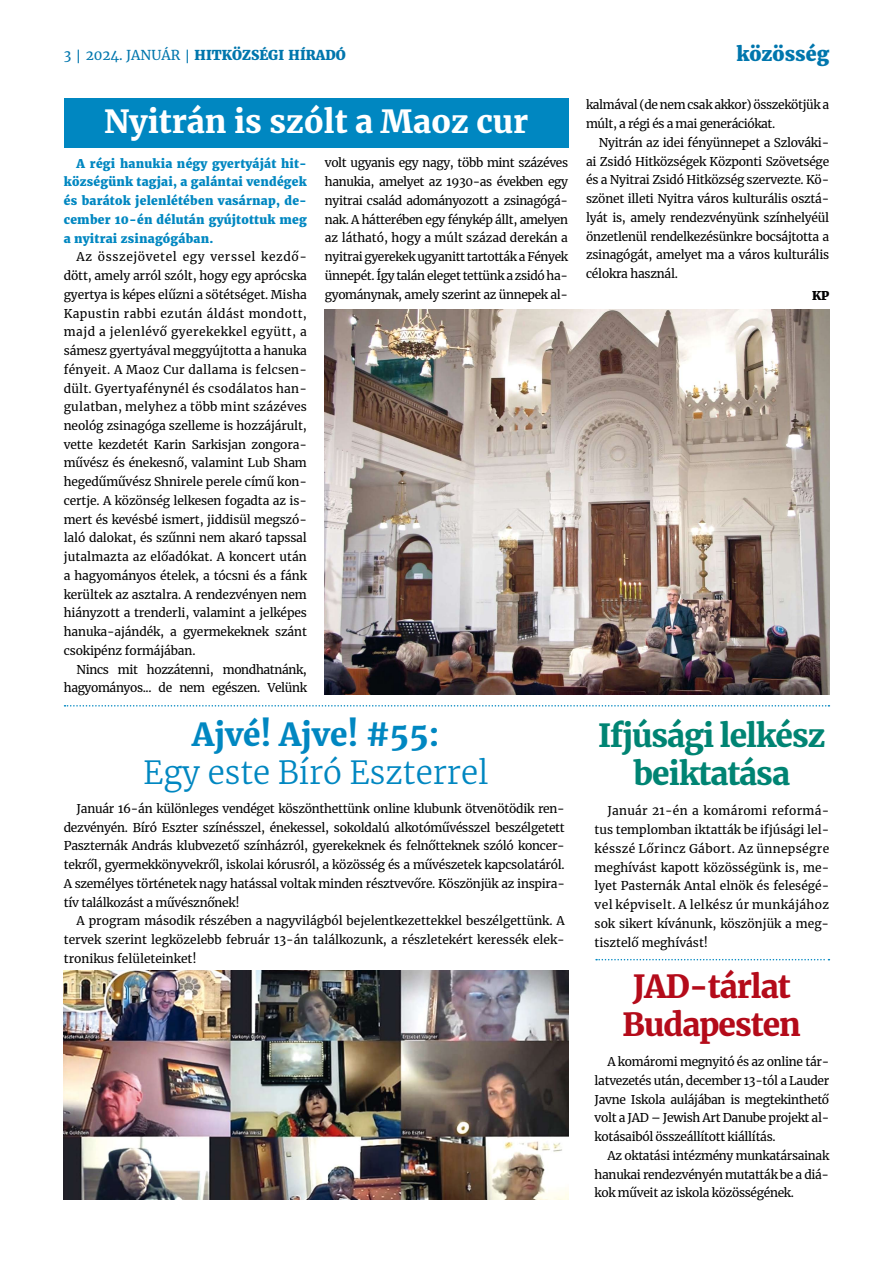
<style>
.page{position:relative;width:893px;height:1263px;background:#fff}
.page>*{position:absolute;margin:0;border:0;box-sizing:border-box;transform-origin:0 0}
.t1{font:900 31.5px/37.8px "Merriweather";letter-spacing:-.03em;color:#008473;text-align:center}
.t2{font:900 31.5px "Merriweather";color:#fff}
.t3{font:300 31.5px "Merriweather";color:#0087c1}
.t4{font:900 31.5px/37.8px "Merriweather";letter-spacing:-.03em;color:#b40b1a;text-align:center}
.t5{font:900 31.5px "Merriweather";color:#0087c1}
.t6{font:800 19.5px "Merriweather";color:#0076ad}
.t7{font:800 13.5px "Merriweather";color:#0076ad}
.t8{font:12px/18.8px "Merriweather";letter-spacing:-.025em;color:#000;text-align:justify}
.t9{font:800 12px/18.8px "Merriweather";letter-spacing:.02em;color:#0087c1;text-align:justify}
.t10{font:800 12px "Merriweather";color:#000}
.s1{font-weight:400}
.s2{font-family:"Open Sans";font-weight:600}
</style>
<div class="page">
<svg style="left:65px;top:705px;width:764px;height:1px"></svg>
<div style="left:64px;top:98px;width:505px;height:49px;background:#0087c1"></div>
<img style="left:325px;top:309px;width:504px;height:385px">
<img style="left:64px;top:971px;width:504px;height:228px">
<svg style="left:596px;top:959px;width:233px;height:1px"></svg>
<p class="t7" style="left:64px;top:47px;width:284px"><span class="s1">3</span> <span class="s2">|</span> <span class="s1">2024. JANUÁR</span> <span class="s2">|</span> HITKÖZSÉGI HÍRADÓ</p>
<h2 class="t6" style="left:736px;top:42px;width:94px">közösség</h2>
<h1 class="t2" style="left:104px;top:100px;width:425px">Nyitrán is szólt a Maoz cur</h1>
<p class="t9" style="left:64px;top:154px;width:245px;text-indent:13px">A régi hanukia négy gyertyáját hit&shy;községünk tagjai, a galántai vendégek és barátok jelenlétében vasárnap, de&shy;cember 10-én délután gyújtottuk meg a nyitrai zsinagógában.</p>
<p class="t8" style="left:64px;top:247px;width:245px;text-indent:13px">Az összejövetel egy verssel kezdő&shy;dött, amely arról szólt, hogy egy aprócska gyertya is képes elűzni a sötétséget. Misha Kapustin rabbi ezután áldást mondott, majd a jelenlévő gyerekekkel együtt, a sámesz gyertyával meggyújtotta a hanuka fényeit. A Maoz Cur dallama is felcsen&shy;dült. Gyertyafénynél és csodálatos han&shy;gulatban, melyhez a több mint százéves neológ zsinagóga szelleme is hozzájárult, vette kezdetét Karin Sarkisjan zongora&shy;művész és énekesnő, valamint Lub Sham hegedűművész Shnirele perele című kon&shy;certje. A közönség lelkesen fogadta az is&shy;mert és kevésbé ismert, jiddisül megszó&shy;laló dalokat, és szűnni nem akaró tapssal jutalmazta az előadókat. A koncert után a hagyományos ételek, a tócsni és a fánk kerültek az asztalra. A rendezvényen nem hiányzott a trenderli, valamint a jelképes hanuka-ajándék, a gyermekeknek szánt csokipénz formájában.</p>
<p class="t8" style="left:64px;top:660px;width:245px;text-align:right">Nincs mit hozzátenni, mondhatnánk, hagyományos... de nem egészen. Velünk</p>
<p class="t8" style="left:325px;top:153px;width:245px">volt ugyanis egy nagy, több mint százéves hanukia, amelyet az 1930-as években egy nyitrai család adományozott a zsinagógá&shy;nak. A hátterében egy fénykép állt, amelyen az látható, hogy a múlt század derekán a nyitrai gyerekek ugyanitt tartották a Fények ünnepét. Így talán eleget tettünk a zsidó ha&shy;gyománynak, amely szerint az ünnepek al-</p>
<h1 class="t5" style="left:192px;top:713px;width:249px">Ajvé! Ajve! #55:</h1>
<h1 class="t3" style="left:143px;top:751px;width:347px">Egy este Bíró Eszterrel</h1>
<p class="t8" style="left:64px;top:799px;width:503px;text-indent:13px">Január 16-án különleges vendéget köszönthettünk online klubunk ötvenötödik ren&shy;dezvényén. Bíró Eszter színésszel, énekessel, sokoldalú alkotóművésszel beszélgetett Paszternák András klubvezető színházról, gyerekeknek és felnőtteknek szóló koncer&shy;tekről, gyermekkönyvekről, iskolai kórusról, a közösség és a művészetek kapcsolatáról.<br>A személyes történetek nagy hatással voltak minden résztvevőre. Köszönjük az inspira&shy;tív találkozást a művésznőnek!</p>
<p class="t8" style="left:64px;top:911px;width:503px;text-indent:13px">A program második részében a nagyvilágból bejelentkezettekkel beszélgettünk. A tervek szerint legközelebb február 13-án találkozunk, a részletekért keressék elek&shy;tronikus felületeinket!</p>
<p class="t8" style="left:586px;top:95px;width:245px">kalmával (de nem csak akkor) összekötjük a múlt, a régi és a mai generációkat.</p>
<p class="t8" style="left:586px;top:133px;width:245px;text-indent:13px">Nyitrán az idei fényünnepet a Szlováki&shy;ai Zsidó Hitközségek Központi Szövetsége és a Nyitrai Zsidó Hitközség szervezte. Kö&shy;szönet illeti Nyitra város kulturális osztá&shy;lyát is, amely rendezvényünk színhelyéül önzetlenül rendelkezésünkre bocsájtotta a zsinagógát, amelyet ma a város kulturális célokra használ.</p>
<p class="t10" style="left:812px;top:288px;width:19px">KP</p>
<h1 class="t1" style="left:598px;top:716px;width:229px">Ifjúsági lelkész beiktatása</h1>
<p class="t8" style="left:595px;top:801px;width:236px;text-indent:13px">Január 21-én a komáromi reformá&shy;tus templomban iktatták be ifjúsági lel&shy;késszé Lőrincz Gábort. Az ünnepségre meghívást kapott közösségünk is, me&shy;lyet Pasternák Antal elnök és feleségé&shy;vel képviselt. A lelkész úr munkájához sok sikert kívánunk, köszönjük a meg&shy;tisztelő meghívást!</p>
<h1 class="t4" style="left:622px;top:966px;width:180px">JAD-tárlat<br>Budapesten</h1>
<p class="t8" style="left:595px;top:1052px;width:236px;text-indent:13px">A komáromi megnyitó és az online tár&shy;latvezetés után, december 13-tól a Lauder Javne Iskola aulájában is megtekinthető volt a JAD – Jewish Art Danube projekt al&shy;kotásaiból összeállított kiállítás.</p>
<p class="t8" style="left:595px;top:1146px;width:236px;text-indent:13px">Az oktatási intézmény munkatársainak hanukai rendezvényén mutatták be a diá&shy;kok műveit az iskola közösségének.</p>
</div>
